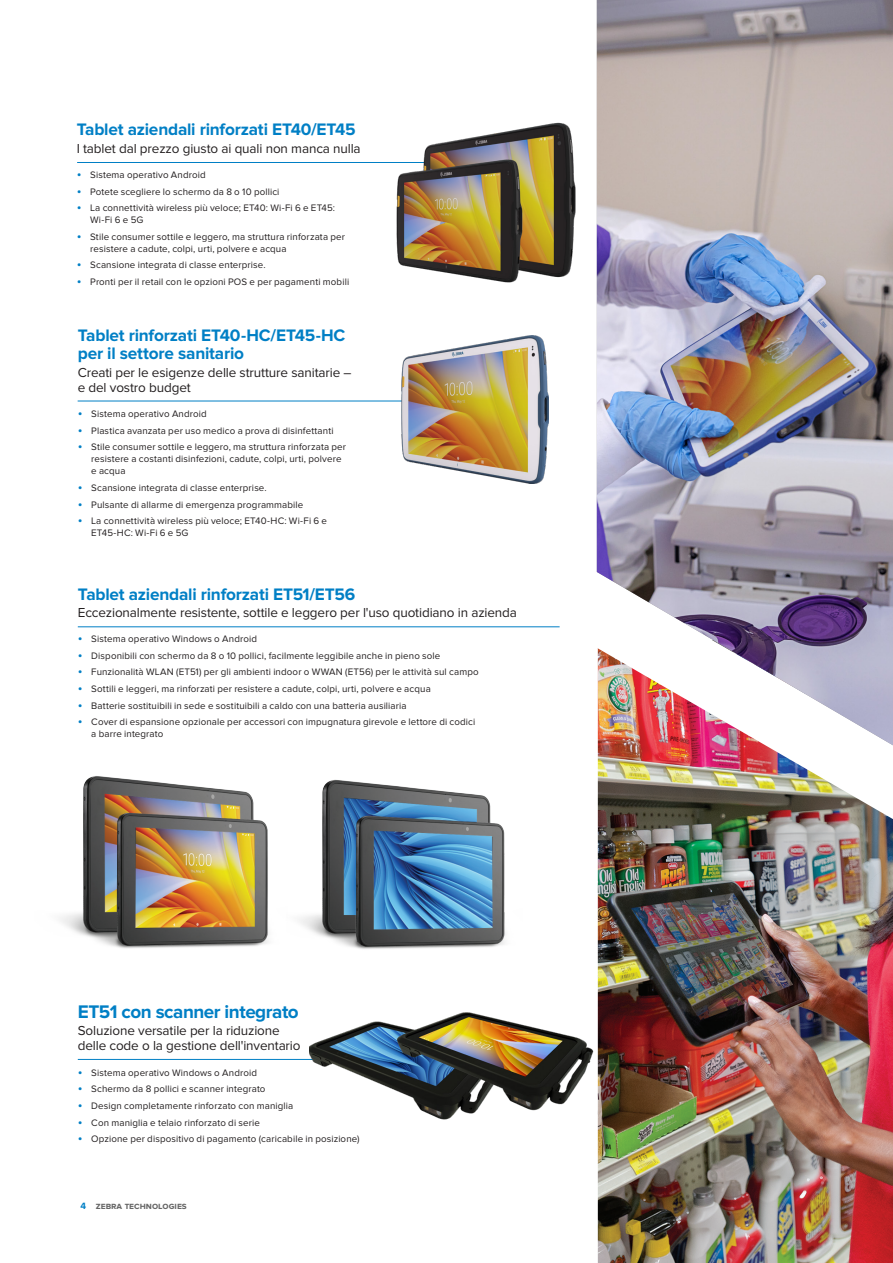
<style>
.page{position:relative;width:893px;height:1263px;background:#fff}
.page>*{position:absolute;margin:0;border:0;box-sizing:border-box;transform-origin:0 0}
.t1{font:700 18.9px "Proxima Nova";letter-spacing:-.025em;color:#007fc5}
.Product_Name{font:700 17.25px/18px "Proxima Nova";letter-spacing:-.01em;color:#007fc5}
.Product_Subhead{font:13.5px/15px "Proxima Nova";letter-spacing:-.01em;color:#231f20}
.t2{font:9.75px/12px "Proxima Nova";letter-spacing:.015em;color:#231f20}
.t3{font:700 9.45px "Proxima Nova";color:#666}
.s1{font-size:13.5px;color:#007fc5}
.s2{color:#007fc5}
</style>
<div class="page">
<hr style="left:78px;top:1059px;width:295px;height:1px;background:#007fc5">
<hr style="left:78px;top:626px;width:482px;height:1px;background:#007fc5">
<hr style="left:77px;top:162px;width:360px;height:1px;background:#007fc5">
<img style="left:396px;top:122px;width:180px;height:161px">
<hr style="left:78px;top:401px;width:324px;height:1px;background:#007fc5">
<img style="left:598px;top:819px;width:295px;height:444px">
<img style="left:597px;top:745px;width:296px;height:74px">
<img style="left:309px;top:1012px;width:285px;height:108px">
<img style="left:597px;top:0;width:296px;height:745px">
<img style="left:60px;top:776px;width:209px;height:173px">
<img style="left:299px;top:779px;width:207px;height:170px">
<img style="left:402px;top:335px;width:147px;height:149px">
<p class="Product_Name" style="left:77px;top:121px;width:280px">Tablet aziendali rinforzati ET40/ET45</p>
<p class="Product_Subhead" style="left:77px;top:141px;width:286px">I tablet dal prezzo giusto ai quali non manca nulla</p>
<p class="t2" style="left:77px;top:169px;width:131px"><span class="s1">•</span> Sistema operativo Android</p>
<p class="t2" style="left:77px;top:186px;width:204px"><span class="s1">•</span> Potete scegliere lo schermo da 8 o 10 pollici</p>
<p class="t2" style="left:90px;top:202px;width:246px;text-indent:-14px"><span class="s1">•</span> La connettività wireless più veloce; ET40: Wi-Fi 6 e ET45:<br>Wi-Fi 6 e 5G</p>
<p class="t2" style="left:90px;top:231px;width:256px;text-indent:-14px"><span class="s1">•</span> Stile consumer sottile e leggero, ma struttura rinforzata per resistere a cadute, colpi, urti, polvere e acqua</p>
<p class="t2" style="left:77px;top:259px;width:190px"><span class="s1">•</span> Scansione integrata di classe enterprise.</p>
<p class="t2" style="left:77px;top:276px;width:274px"><span class="s1">•</span> Pronti per il retail con le opzioni POS e per pagamenti mobili</p>
<p class="Product_Name" style="left:78px;top:327px;width:269px">Tablet rinforzati ET40-HC/ET45-HC per il settore sanitario</p>
<p class="Product_Subhead" style="left:78px;top:365px;width:275px">Creati per le esigenze delle strutture sanitarie – e del vostro budget</p>
<p class="t2" style="left:78px;top:408px;width:131px"><span class="s1">•</span> Sistema operativo Android</p>
<p class="t2" style="left:78px;top:425px;width:257px"><span class="s1">•</span> Plastica avanzata per uso medico a prova di disinfettanti</p>
<p class="t2" style="left:91px;top:441px;width:256px;text-indent:-14px"><span class="s1">•</span> Stile consumer sottile e leggero, ma struttura rinforzata per resistere a costanti disinfezioni, cadute, colpi, urti, polvere e acqua</p>
<p class="t2" style="left:78px;top:482px;width:190px"><span class="s1">•</span> Scansione integrata di classe enterprise.</p>
<p class="t2" style="left:78px;top:498px;width:227px"><span class="s1">•</span> Pulsante di allarme di emergenza programmabile</p>
<p class="t2" style="left:91px;top:515px;width:237px;text-indent:-14px"><span class="s1">•</span> La connettività wireless più veloce; ET40-HC: Wi-Fi 6 e<br>ET45-HC: Wi-Fi 6 e 5G</p>
<p class="Product_Name" style="left:78px;top:585px;width:279px">Tablet aziendali rinforzati ET51/ET56</p>
<p class="Product_Subhead" style="left:78px;top:605px;width:441px">Eccezionalmente resistente, sottile e leggero per l'uso quotidiano in azienda</p>
<p class="t2" style="left:78px;top:633px;width:181px"><span class="s1">•</span> Sistema operativo Windows o Android</p>
<p class="t2" style="left:78px;top:650px;width:364px"><span class="s1">•</span> Disponibili con schermo da 8 o 10 pollici, facilmente leggibile anche in pieno sole</p>
<p class="t2" style="left:78px;top:666px;width:402px"><span class="s1">•</span> Funzionalità WLAN (ET51) per gli ambienti indoor o WWAN (ET56) per le attività sul campo</p>
<p class="t2" style="left:78px;top:683px;width:354px"><span class="s1">•</span> Sottili e leggeri, ma rinforzati per resistere a cadute, colpi, urti, polvere e acqua</p>
<p class="t2" style="left:78px;top:699px;width:330px"><span class="s1">•</span> Batterie sostituibili in sede e sostituibili a caldo con una batteria ausiliaria</p>
<p class="t2" style="left:91px;top:716px;width:386px;text-indent:-14px"><span class="s1">•</span> Cover di espansione opzionale per accessori con impugnatura girevole e lettore di codici a barre integrato</p>
<p class="t1" style="left:78px;top:1001px;width:222px">ET51 con scanner integrato</p>
<p class="Product_Subhead" style="left:78px;top:1023px;width:224px">Soluzione versatile per la riduzione delle code o la gestione dell'inventario</p>
<p class="t2" style="left:78px;top:1067px;width:181px"><span class="s1">•</span> Sistema operativo Windows o Android</p>
<p class="t2" style="left:78px;top:1083px;width:189px"><span class="s1">•</span> Schermo da 8 pollici e scanner integrato</p>
<p class="t2" style="left:78px;top:1100px;width:217px"><span class="s1">•</span> Design completamente rinforzato con maniglia</p>
<p class="t2" style="left:78px;top:1116px;width:184px"><span class="s1">•</span> Con maniglia e telaio rinforzato di serie</p>
<p class="t2" style="left:78px;top:1133px;width:283px"><span class="s1">•</span> Opzione per dispositivo di pagamento (caricabile in posizione)</p>
<p class="t3" style="left:81px;top:1200px;width:108px"><span class="s2">4</span> zebra technologies</p>
</div>
